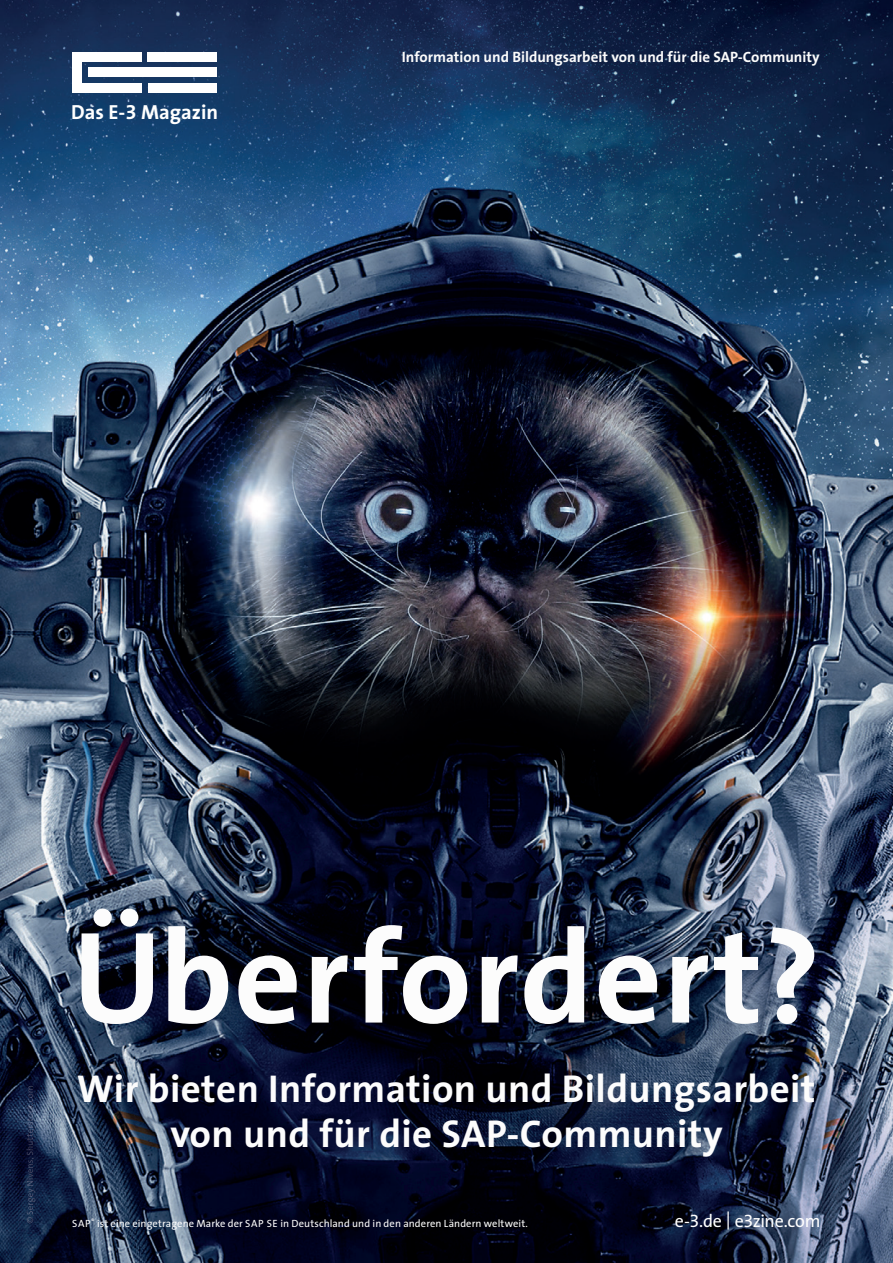
<style>
.page{position:relative;width:893px;height:1263px;background:#fff}
.page>*{position:absolute;margin:0;border:0;box-sizing:border-box;transform-origin:0 0}
.t1{font:700 132px "The Sans";letter-spacing:.005em;color:#fcfcfc}
.t2{font:700 39px/45px "The Sans";letter-spacing:.01em;color:#fcfcfc;text-align:center}
.t3{font:700 20.4px "The Sans";color:#fff}
.t4{font:18px "The Sans";letter-spacing:-.01em;color:#fff}
.t5{font:700 15px "The Sans";color:#fcfcfc}
.t6{font:10.5px "The Sans";letter-spacing:.01em;color:#fff}
.s1{font-family:"The Sans Bold Expert";font-weight:400}
.s2{font-family:"The Sans Expert"}
</style>
<div class="page">
<img style="left:0;top:0;width:893px;height:1263px">
<img style="left:26px;top:1086px;width:9px;height:137px">
<div style="left:73px;top:52px;width:69px;height:10px;background:#fff"></div>
<div style="left:148px;top:52px;width:69px;height:10px;background:#fff"></div>
<div style="left:88px;top:68px;width:129px;height:9px;background:#fff"></div>
<div style="left:73px;top:83px;width:69px;height:10px;background:#fff"></div>
<div style="left:148px;top:83px;width:69px;height:10px;background:#fff"></div>
<div style="left:73px;top:52px;width:9px;height:41px;background:#fff"></div>
<p class="t3" style="left:71px;top:95px;width:148px">Das E-<span class="s1">3</span> Magazin</p>
<p class="t5" style="left:402px;top:44px;width:419px">Information und Bildungsarbeit von und für die SAP-Community</p>
<p class="t1" style="left:72px;top:867px;width:750px">Überfordert?</p>
<p class="t2" style="left:77px;top:1065px;width:740px">Wir bieten Information und Bildungsarbeit von und für die SAP-Community</p>
<p class="t6" style="left:72px;top:1214px;width:457px">SAP<sup>®</sup> ist eine eingetragene Marke der SAP SE in Deutschland und in den anderen Ländern weltweit.</p>
<p class="t4" style="left:675px;top:1206px;width:147px">e-<span class="s2">3</span>.de | e<span class="s2">3</span>zine.com</p>
</div>
